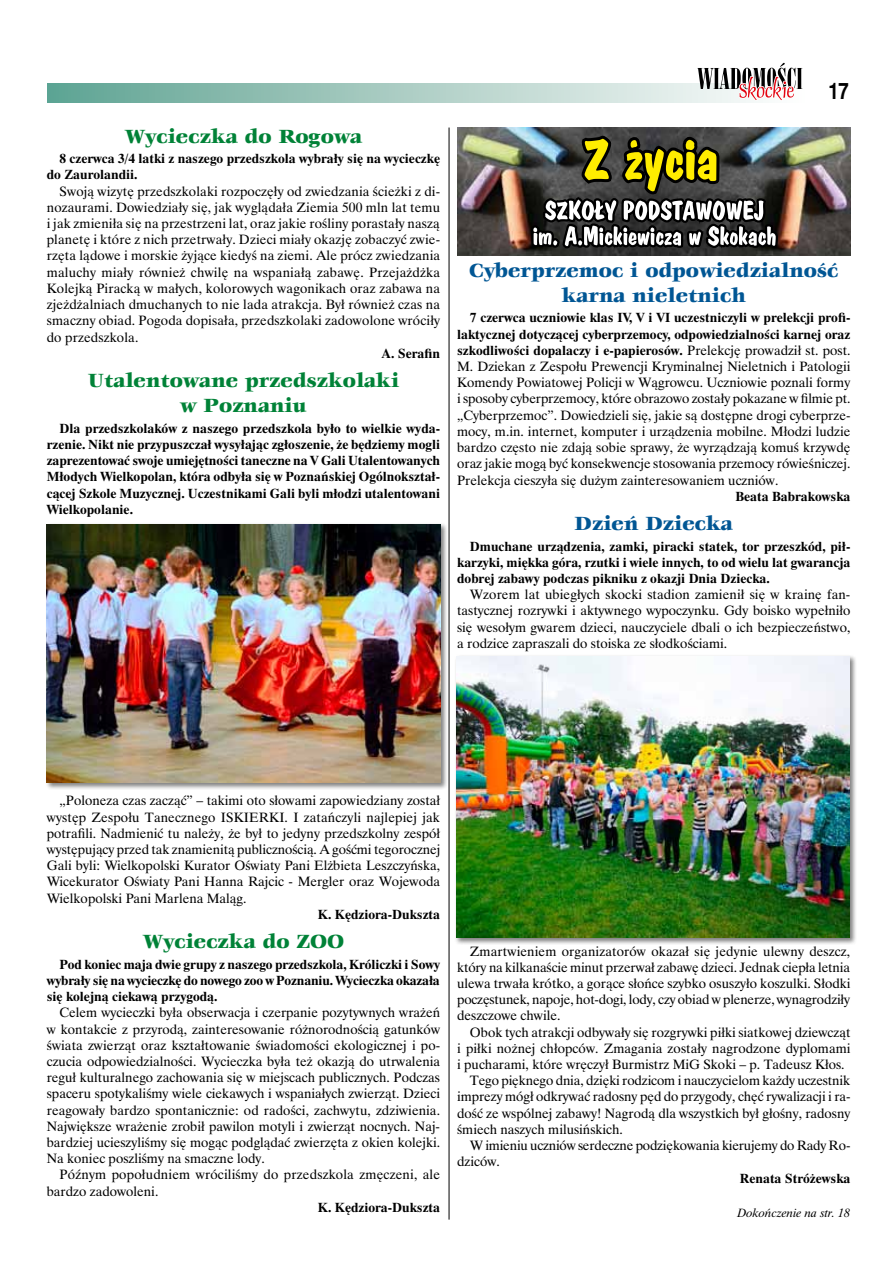
<style>
.page{position:relative;width:893px;height:1263px;background:#fff}
.page>*{position:absolute;margin:0;border:0;box-sizing:border-box;transform-origin:0 0}
.t1{font:700 22.5px "Switzerland Narrow";color:#000}
.t2{font:21px/25.2px "Veljovic Black CE Normal";color:#008237;text-align:center}
.t3{font:21px/25.2px "Veljovic Black CE Normal";color:#005694;text-align:center}
.t4{font:13.5px/16.2px "Time Ibis EE";color:#000;text-align:justify}
.t5{font:700 13.5px/16.2px "Time Ibis EE";color:#000;text-align:justify}
.t6{font:italic 12px "Time Ibis EE";color:#000}
.s1{font-weight:700}
</style>
<div class="page">
<svg style="left:47px;top:84px;width:756px;height:18px;background:#a4cac0"></svg>
<svg style="left:697px;top:63px;width:105px;height:39px"></svg>
<hr style="left:449px;top:128px;width:1px;height:1091px;background:#000">
<div style="left:45px;top:523px;width:403px;height:267px;background:#000;opacity:.5"></div>
<img style="left:47px;top:524px;width:393px;height:258px">
<img style="left:457px;top:128px;width:71px;height:127px">
<img style="left:782px;top:128px;width:68px;height:127px">
<svg style="left:528px;top:128px;width:254px;height:127px;background:#5c5d4c"></svg>
<div style="left:454px;top:654px;width:403px;height:291px;background:#000;opacity:.5"></div>
<img style="left:456px;top:656px;width:394px;height:282px">
<h2 class="t2" style="left:125px;top:124px;width:239px">Wycieczka do Rogowa</h2>
<p class="t5" style="left:47px;top:150px;width:395px;text-indent:13px">8 czerwca 3/4 latki z naszego przedszkola wybrały się na wycieczkę do Zaurolandii.</p>
<p class="t4" style="left:47px;top:183px;width:395px;text-indent:13px">Swoją wizytę przedszkolaki rozpoczęły od zwiedzania ścieżki z di&shy;nozaurami. Dowiedziały się, jak wyglądała Ziemia 500 mln lat temu i jak zmieniła się na przestrzeni lat, oraz jakie rośliny porastały naszą planetę i które z nich przetrwały. Dzieci miały okazję zobaczyć zwie&shy;rzęta lądowe i morskie żyjące kiedyś na ziemi. Ale prócz zwiedzania maluchy miały również chwilę na wspaniałą zabawę. Przejażdżka Kolejką Piracką w małych, kolorowych wagonikach oraz zabawa na zjeżdżalniach dmuchanych to nie lada atrakcja. Był również czas na smaczny obiad. Pogoda dopisała, przedszkolaki zadowolone wróciły do przedszkola.</p>
<p class="t5" style="left:382px;top:345px;width:60px">A. Serafin</p>
<h2 class="t2" style="left:88px;top:369px;width:313px">Utalentowane przedszkolaki w Poznaniu</h2>
<p class="t5" style="left:47px;top:420px;width:395px;text-indent:13px">Dla przedszkolaków z naszego przedszkola było to wielkie wyda&shy;rzenie. Nikt nie przypuszczał wysyłając zgłoszenie, że będziemy mogli zaprezentować swoje umiejętności taneczne na V Gali Utalentowanych Młodych Wielkopolan, która odbyła się w Poznańskiej Ogólnokształ&shy;cącej Szkole Muzycznej. Uczestnikami Gali byli młodzi utalentowani Wielkopolanie.</p>
<h1 class="t1" style="left:828px;top:78px;width:22px">17</h1>
<h2 class="t3" style="left:469px;top:258px;width:371px">Cyberprzemoc i odpowiedzialność karna nieletnich</h2>
<p class="t4" style="left:457px;top:310px;width:395px;text-indent:13px"><span class="s1">7 czerwca uczniowie klas IV, V i VI uczestniczyli w prelekcji profi&shy;laktycznej dotyczącej cyberprzemocy, odpowiedzialności karnej oraz szkodliwości dopalaczy i e-papierosów.</span> Prelekcję prowadził st. post.<br>M. Dziekan z Zespołu Prewencji Kryminalnej Nieletnich i Patologii Komendy Powiatowej Policji w Wągrowcu. Uczniowie poznali formy i sposoby cyberprzemocy, które obrazowo zostały pokazane w filmie pt. „Cyberprzemoc”. Dowiedzieli się, jakie są dostępne drogi cyberprze&shy;mocy, m.in. internet, komputer i urządzenia mobilne. Młodzi ludzie bardzo często nie zdają sobie sprawy, że wyrządzają komuś krzywdę oraz jakie mogą być konsekwencje stosowania przemocy rówieśniczej.<br>Prelekcja cieszyła się dużym zainteresowaniem uczniów.</p>
<p class="t5" style="left:735px;top:488px;width:117px">Beata Babrakowska</p>
<h2 class="t3" style="left:575px;top:512px;width:160px">Dzień Dziecka</h2>
<p class="t5" style="left:457px;top:538px;width:395px;text-indent:13px">Dmuchane urządzenia, zamki, piracki statek, tor przeszkód, pił&shy;karzyki, miękka góra, rzutki i wiele innych, to od wielu lat gwarancja dobrej zabawy podczas pikniku z okazji Dnia Dziecka.</p>
<p class="t4" style="left:457px;top:586px;width:395px;text-indent:13px">Wzorem lat ubiegłych skocki stadion zamienił się w krainę fan&shy;tastycznej rozrywki i aktywnego wypoczynku. Gdy boisko wypełniło się wesołym gwarem dzieci, nauczyciele dbali o ich bezpieczeństwo, a rodzice zapraszali do stoiska ze słodkościami.</p>
<p class="t4" style="left:47px;top:792px;width:395px;text-indent:13px">„Poloneza czas zacząć” – takimi oto słowami zapowiedziany został występ Zespołu Tanecznego ISKIERKI. I zatańczyli najlepiej jak potrafili. Nadmienić tu należy, że był to jedyny przedszkolny zespół występujący przed tak znamienitą publicznością. A gośćmi tegorocznej Gali byli: Wielkopolski Kurator Oświaty Pani Elżbieta Leszczyńska, Wicekurator Oświaty Pani Hanna Rajcic - Mergler oraz Wojewoda Wielkopolski Pani Marlena Maląg.</p>
<p class="t5" style="left:318px;top:906px;width:124px">K. Kędziora-Dukszta</p>
<h2 class="t2" style="left:143px;top:930px;width:203px">Wycieczka do ZOO</h2>
<p class="t5" style="left:47px;top:956px;width:395px;text-indent:13px">Pod koniec maja dwie grupy z naszego przedszkola, Króliczki i Sowy wybrały się na wycieczkę do nowego zoo w Poznaniu. Wycieczka okazała się kolejną ciekawą przygodą.</p>
<p class="t4" style="left:47px;top:1004px;width:395px;text-indent:13px">Celem wycieczki była obserwacja i czerpanie pozytywnych wrażeń w kontakcie z przyrodą, zainteresowanie różnorodnością gatunków świata zwierząt oraz kształtowanie świadomości ekologicznej i po&shy;czucia odpowiedzialności. Wycieczka była też okazją do utrwalenia reguł kulturalnego zachowania się w miejscach publicznych. Podczas spaceru spotykaliśmy wiele ciekawych i wspaniałych zwierząt. Dzieci reagowały bardzo spontanicznie: od radości, zachwytu, zdziwienia.<br>Największe wrażenie zrobił pawilon motyli i zwierząt nocnych. Naj&shy;bardziej ucieszyliśmy się mogąc podglądać zwierzęta z okien kolejki.<br>Na koniec poszliśmy na smaczne lody.</p>
<p class="t4" style="left:47px;top:1166px;width:395px;text-indent:13px">Późnym popołudniem wróciliśmy do przedszkola zmęczeni, ale bardzo zadowoleni.</p>
<p class="t5" style="left:318px;top:1199px;width:124px">K. Kędziora-Dukszta</p>
<p class="t4" style="left:457px;top:943px;width:395px;text-indent:13px">Zmartwieniem organizatorów okazał się jedynie ulewny deszcz, który na kilkanaście minut przerwał zabawę dzieci. Jednak ciepła letnia ulewa trwała krótko, a gorące słońce szybko osuszyło koszulki. Słodki poczęstunek, napoje, hot-dogi, lody, czy obiad w plenerze, wynagrodziły deszczowe chwile.</p>
<p class="t4" style="left:470px;top:1024px;width:382px">Obok tych atrakcji odbywały się rozgrywki piłki siatkowej dziewcząt</p>
<p class="t4" style="left:457px;top:1040px;width:395px">i piłki nożnej chłopców. Zmagania zostały nagrodzone dyplomami</p>
<p class="t4" style="left:457px;top:1056px;width:389px">i pucharami, które wręczył Burmistrz MiG Skoki – p. Tadeusz Kłos.</p>
<p class="t4" style="left:470px;top:1072px;width:382px">Tego pięknego dnia, dzięki rodzicom i nauczycielom każdy uczestnik</p>
<p class="t4" style="left:457px;top:1088px;width:395px">imprezy mógł odkrywać radosny pęd do przygody, chęć rywalizacji i ra-</p>
<p class="t4" style="left:457px;top:1105px;width:395px">dość ze wspólnej zabawy! Nagrodą dla wszystkich był głośny, radosny</p>
<p class="t4" style="left:457px;top:1121px;width:167px">śmiech naszych milusińskich.</p>
<p class="t4" style="left:470px;top:1137px;width:382px">W imieniu uczniów serdeczne podziękowania kierujemy do Rady Ro-</p>
<p class="t4" style="left:457px;top:1153px;width:44px">dziców.</p>
<p class="t5" style="left:740px;top:1169px;width:112px">Renata Stróżewska</p>
<p class="t6" style="left:738px;top:1205px;width:114px">Dokończenie na str. 18</p>
</div>
